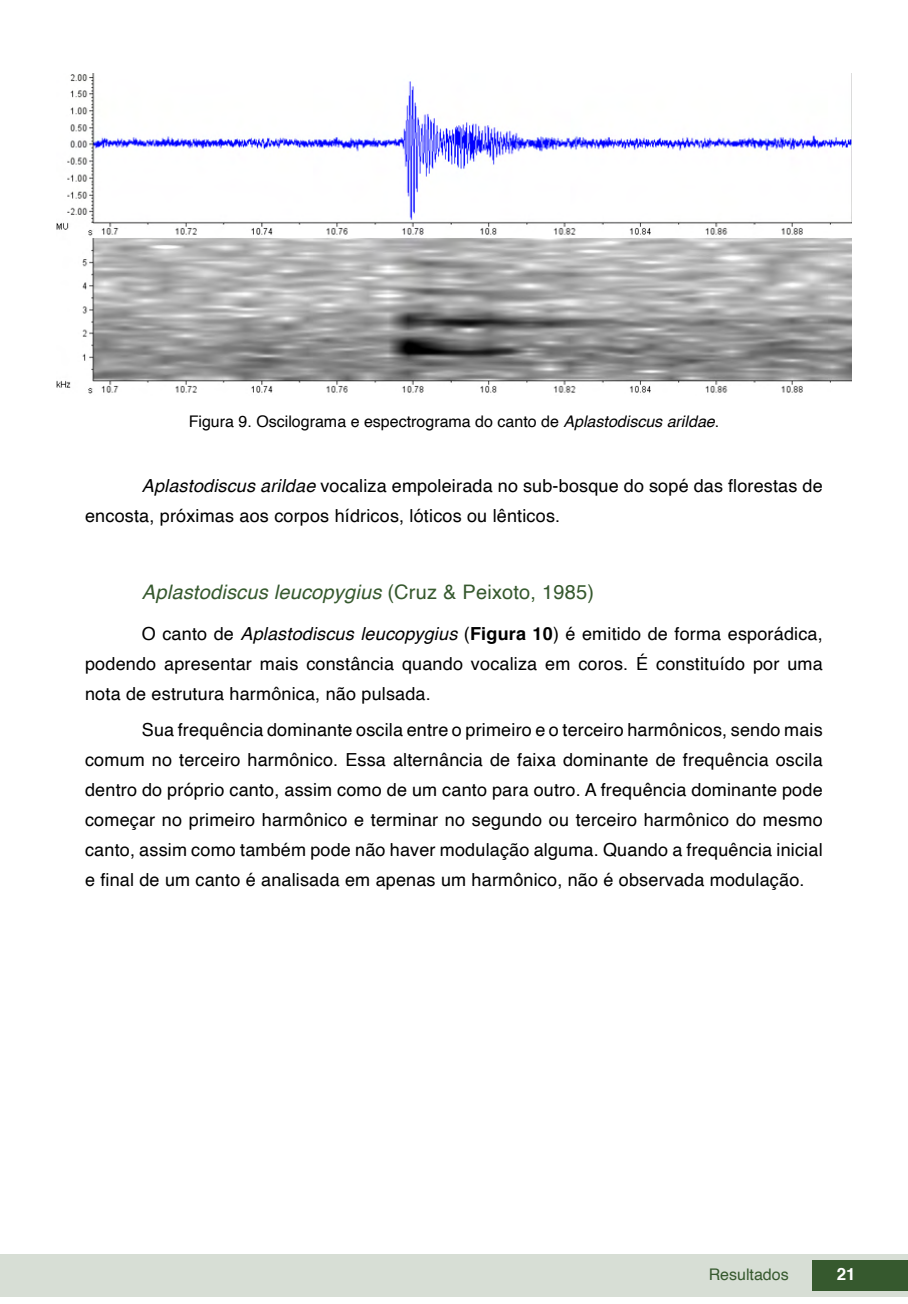
<style>
.page{position:relative;width:908px;height:1304px;background:#fff}
.page>*{position:absolute;margin:0;border:0;box-sizing:border-box;transform-origin:0 0}
.tit_3{font:italic 20px "Helvetica";letter-spacing:.01em;color:#36592e}
.txt{font:18px/30px "Helvetica";letter-spacing:.01em;color:#000;text-align:justify}
.t1{font:700 16.8px "Helvetica";color:#fff}
.imagens_graf_tab{font:16px "Helvetica";color:#000}
.t2{font:16px "Helvetica";color:#36592e}
.s1{font-style:italic}
.s2{font-style:normal}
.s3{font-weight:700}
</style>
<div class="page">
<div style="left:0;top:1254px;width:906px;height:43px;background:#d7ded5"></div>
<div style="left:812px;top:1261px;width:95px;height:30px;background:#36592e"></div>
<img style="left:57px;top:74px;width:793px;height:320px">
<p class="imagens_graf_tab" style="left:189px;top:409px;width:532px">Figura 9. Oscilograma e espectrograma do canto de <span class="s1">Aplastodiscus arildae</span>.</p>
<p class="txt" style="left:85px;top:471px;width:738px;text-indent:57px"><span class="s1">Aplastodiscus arildae</span> vocaliza empoleirada no sub-bosque do sopé das florestas de encosta, próximas aos corpos hídricos, lóticos ou lênticos.</p>
<p class="tit_3" style="left:142px;top:576px;width:453px">Aplastodiscus leucopygius <span class="s2">(Cruz &amp; Peixoto, 1985)</span></p>
<p class="txt" style="left:85px;top:619px;width:738px;text-indent:57px">O canto de <span class="s1">Aplastodiscus leucopygius</span> (<span class="s3">Figura 10</span>) é emitido de forma esporádica, podendo apresentar mais constância quando vocaliza em coros. É constituído por uma nota de estrutura harmônica, não pulsada.</p>
<p class="txt" style="left:85px;top:715px;width:738px;text-indent:57px">Sua frequência dominante oscila entre o primeiro e o terceiro harmônicos, sendo mais comum no terceiro harmônico. Essa alternância de faixa dominante de frequência oscila dentro do próprio canto, assim como de um canto para outro. A frequência dominante pode começar no primeiro harmônico e terminar no segundo ou terceiro harmônico do mesmo canto, assim como também pode não haver modulação alguma. Quando a frequência inicial e final de um canto é analisada em apenas um harmônico, não é observada modulação.</p>
<p class="t2" style="left:708px;top:1262px;width:82px">Resultados</p>
<p class="t1" style="left:836px;top:1261px;width:20px">21</p>
</div>
